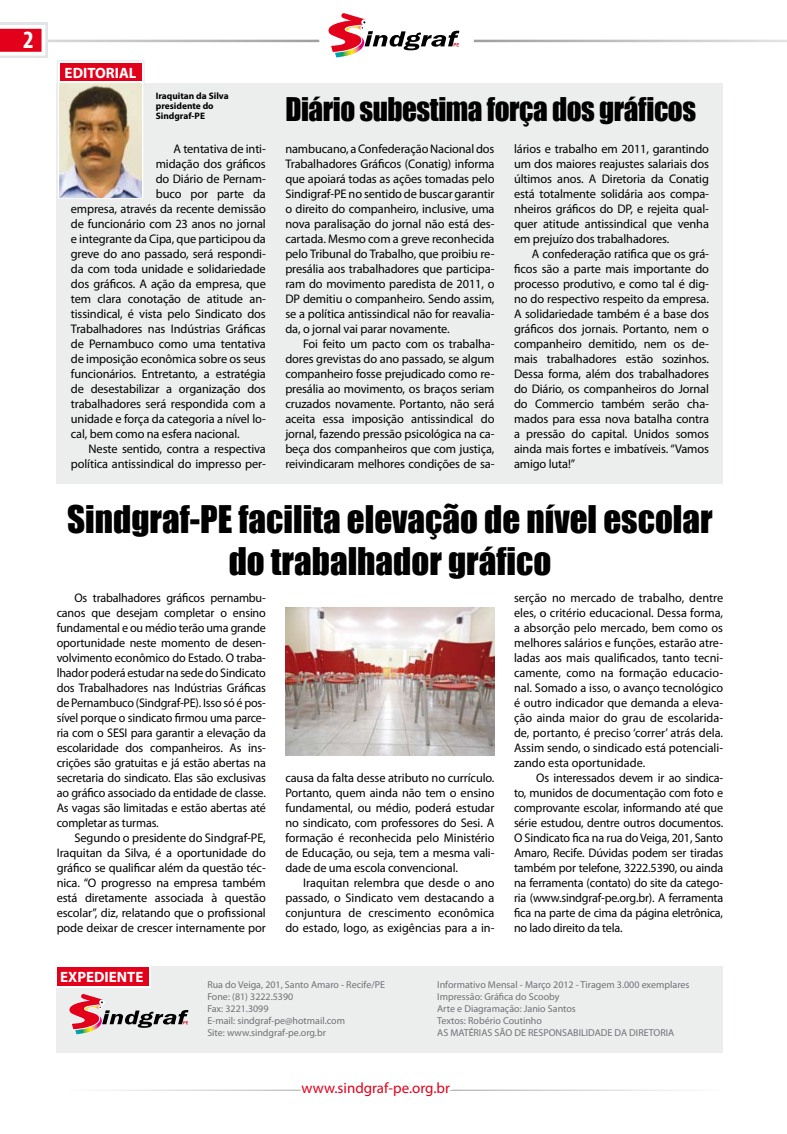
<style>
.page{position:relative;width:787px;height:1134px;background:#fff}
.page>*{position:absolute;margin:0;border:0;box-sizing:border-box;transform-origin:0 0}
.t1{font:35px/42px "Impact";color:#000;text-align:center}
.t2{font:30px "Impact";letter-spacing:-.015em;color:#000}
.t3{font:700 condensed 25px "Myriad Pro";color:#fff}
.t4{font:15px "Myriad Pro";color:#e2001a}
.t5{font:700 15px "Myriad Pro";color:#fff}
.t6{font:12.5px/15px "Myriad Pro";letter-spacing:-.01em;color:#000;text-align:justify}
.t7{font:10px/12px "Myriad Pro";color:#707173}
.t8{font:700 9.38px/10px "Myriad Pro";color:#000}
</style>
<div class="page">
<div style="left:57px;top:966px;width:666px;height:87px;background:#eceded"></div>
<div style="left:57px;top:83px;width:666px;height:400px;background:#eceded"></div>
<div style="left:0;top:23px;width:48px;height:35px;background:#e3e4e5"></div>
<svg style="left:0;top:25px;width:45px;height:31px"></svg>
<div style="left:54px;top:963px;width:97px;height:25px;background:#fff"></div>
<svg style="left:57px;top:60px;width:88px;height:139px"></svg>
<div style="left:57px;top:967px;width:92px;height:19px;background:#e2001a"></div>
<div style="left:60px;top:64px;width:81px;height:17px;background:#e2001a"></div>
<svg style="left:328px;top:13px;width:131px;height:44px"></svg>
<svg style="left:69px;top:994px;width:119px;height:40px"></svg>
<img style="left:60px;top:83px;width:82px;height:114px">
<img style="left:285px;top:608px;width:209px;height:147px">
<h3 class="t3" style="left:23px;top:24px;width:12px">2</h3>
<p class="t5" style="left:65px;top:63px;width:73px">EDITORIAL</p>
<p class="t8" style="left:156px;top:91px;width:74px">Iraquitan da Silva presidente do<br>Sindgraf-PE</p>
<p class="t6" style="left:173px;top:141px;width:94px">A tentativa de inti-</p>
<p class="t6" style="left:156px;top:156px;width:112px">midação dos gráficos</p>
<p class="t6" style="left:156px;top:171px;width:112px">do Diário de Pernam-</p>
<p class="t6" style="left:156px;top:186px;width:112px">buco por parte da</p>
<p class="t6" style="left:71px;top:201px;width:196px">empresa, através da recente demissão</p>
<p class="t6" style="left:71px;top:216px;width:196px">de funcionário com 23 anos no jornal</p>
<p class="t6" style="left:71px;top:231px;width:196px">e integrante da Cipa, que participou da</p>
<p class="t6" style="left:71px;top:246px;width:196px">greve do ano passado, será respondi-</p>
<p class="t6" style="left:71px;top:261px;width:196px">da com toda unidade e solidariedade</p>
<p class="t6" style="left:71px;top:276px;width:196px">dos gráficos. A ação da empresa, que</p>
<p class="t6" style="left:71px;top:291px;width:196px">tem clara conotação de atitude an-</p>
<p class="t6" style="left:71px;top:306px;width:196px">tissindical, é vista pelo Sindicato dos</p>
<p class="t6" style="left:71px;top:321px;width:196px">Trabalhadores nas Indústrias Gráficas</p>
<p class="t6" style="left:71px;top:336px;width:196px">de Pernambuco como uma tentativa</p>
<p class="t6" style="left:71px;top:351px;width:196px">de imposição econômica sobre os seus</p>
<p class="t6" style="left:71px;top:366px;width:196px">funcionários. Entretanto, a estratégia</p>
<p class="t6" style="left:71px;top:381px;width:196px">de desestabilizar a organização dos</p>
<p class="t6" style="left:71px;top:396px;width:196px">trabalhadores será respondida com a</p>
<p class="t6" style="left:71px;top:411px;width:196px">unidade e força da categoria a nível lo-</p>
<p class="t6" style="left:71px;top:426px;width:170px">cal, bem como na esfera nacional.</p>
<p class="t6" style="left:89px;top:441px;width:179px">Neste sentido, contra a respectiva</p>
<p class="t6" style="left:71px;top:456px;width:196px">política antissindical do impresso per-</p>
<h2 class="t2" style="left:285px;top:86px;width:412px">Diário subestima força dos gráficos</h2>
<p class="t6" style="left:285px;top:141px;width:211px">nambucano, a Confederação Nacional dos Trabalhadores Gráficos (Conatig) informa que apoiará todas as ações tomadas pelo Sindigraf-PE no sentido de buscar garantir o direito do companheiro, inclusive, uma nova paralisação do jornal não está des&shy;cartada. Mesmo com a greve reconhecida pelo Tribunal do Trabalho, que proibiu re&shy;presália aos trabalhadores que participa&shy;ram do movimento paredista de 2011, o DP demitiu o companheiro. Sendo assim, se a política antissindical não for reavalia&shy;da, o jornal vai parar novamente.</p>
<p class="t6" style="left:285px;top:336px;width:211px;text-indent:18px">Foi feito um pacto com os trabalha&shy;dores grevistas do ano passado, se algum companheiro fosse prejudicado como re&shy;presália ao movimento, os braços seriam cruzados novamente. Portanto, não será aceita essa imposição antissindical do jornal, fazendo pressão psicológica na ca&shy;beça dos companheiros que com justiça, reivindicaram melhores condições de sa-</p>
<p class="t6" style="left:514px;top:141px;width:196px">lários e trabalho em 2011, garantindo um dos maiores reajustes salariais dos últimos anos. A Diretoria da Conatig está totalmente solidária aos compa&shy;nheiros gráficos do DP, e rejeita qual&shy;quer atitude antissindical que venha em prejuízo dos trabalhadores.</p>
<p class="t6" style="left:514px;top:246px;width:196px;text-indent:18px">A confederação ratifica que os grá&shy;ficos são a parte mais importante do processo produtivo, e como tal é dig&shy;no do respectivo respeito da empresa.<br>A solidariedade também é a base dos gráficos dos jornais. Portanto, nem o companheiro demitido, nem os de&shy;mais trabalhadores estão sozinhos.<br>Dessa forma, além dos trabalhadores do Diário, os companheiros do Jornal do Commercio também serão cha&shy;mados para essa nova batalha contra a pressão do capital. Unidos somos ainda mais fortes e imbatíveis. “Vamos amigo luta!”</p>
<h1 class="t1" style="left:67px;top:498px;width:647px">Sindgraf-PE facilita elevação de nível escolar do trabalhador gráfico</h1>
<p class="t6" style="left:57px;top:590px;width:211px;text-indent:18px">Os trabalhadores gráficos pernambu&shy;canos que desejam completar o ensino fundamental e ou médio terão uma grande oportunidade neste momento de desen&shy;volvimento econômico do Estado. O traba&shy;lhador poderá estudar na sede do Sindicato dos Trabalhadores nas Indústrias Gráficas de Pernambuco (Sindgraf-PE). Isso só é pos&shy;sível porque o sindicato firmou uma parce&shy;ria com o SESI para garantir a elevação da escolaridade dos companheiros. As ins&shy;crições são gratuitas e já estão abertas na secretaria do sindicato. Elas são exclusivas ao gráfico associado da entidade de classe.<br>As vagas são limitadas e estão abertas até completar as turmas.</p>
<p class="t6" style="left:57px;top:830px;width:211px;text-indent:18px">Segundo o presidente do Sindgraf-PE, Iraquitan da Silva, é a oportunidade do gráfico se qualificar além da questão téc&shy;nica. “O progresso na empresa também está diretamente associada à questão escolar”, diz, relatando que o profissional pode deixar de crescer internamente por</p>
<p class="t6" style="left:285px;top:770px;width:211px">causa da falta desse atributo no currículo.<br>Portanto, quem ainda não tem o ensino fundamental, ou médio, poderá estudar no sindicato, com professores do Sesi. A formação é reconhecida pelo Ministério de Educação, ou seja, tem a mesma vali&shy;dade de uma escola convencional.</p>
<p class="t6" style="left:285px;top:875px;width:211px;text-indent:18px">Iraquitan relembra que desde o ano passado, o Sindicato vem destacando a conjuntura de crescimento econômica do estado, logo, as exigências para a in-</p>
<p class="t6" style="left:514px;top:590px;width:211px">serção no mercado de trabalho, dentre eles, o critério educacional. Dessa forma, a absorção pelo mercado, bem como os melhores salários e funções, estarão atre&shy;ladas aos mais qualificados, tanto tecni&shy;camente, como na formação educacio&shy;nal. Somado a isso, o avanço tecnológico é outro indicador que demanda a eleva&shy;ção ainda maior do grau de escolarida&shy;de, portanto, é preciso ‘correr’ atrás dela.<br>Assim sendo, o sindicado está potenciali&shy;zando esta oportunidade.</p>
<p class="t6" style="left:514px;top:770px;width:211px;text-indent:22px">Os interessados devem ir ao sindica&shy;to, munidos de documentação com foto e comprovante escolar, informando até que série estudou, dentre outros documentos.<br>O Sindicato fica na rua do Veiga, 201, Santo Amaro, Recife. Dúvidas podem ser tiradas também por telefone, 3222.5390, ou ainda na ferramenta (contato) do site da catego&shy;ria (www.sindgraf-pe.org.br). A ferramenta fica na parte de cima da página eletrônica, no lado direito da tela.</p>
<p class="t5" style="left:60px;top:967px;width:85px">EXPEDIENTE</p>
<p class="t7" style="left:207px;top:979px;width:179px">Rua do Veiga, 201, Santo Amaro - Recife/PE<br>Fone: (81) 3222.5390<br>Fax: 3221.3099<br>E-mail: sindgraf-pe@hotmail.com<br>Site: www.sindgraf-pe.org.br</p>
<p class="t7" style="left:437px;top:979px;width:254px">Informativo Mensal - Março 2012 - Tiragem 3.000 exemplares Impressão: Gráfica do Scooby<br>Arte e Diagramação: Janio Santos<br>Textos: Robério Coutinho<br>AS MATÉRIAS SÃO DE RESPONSABILIDADE DA DIRETORIA</p>
<p class="t4" style="left:301px;top:1079px;width:150px">www.sindgraf-pe.org.br</p>
</div>
